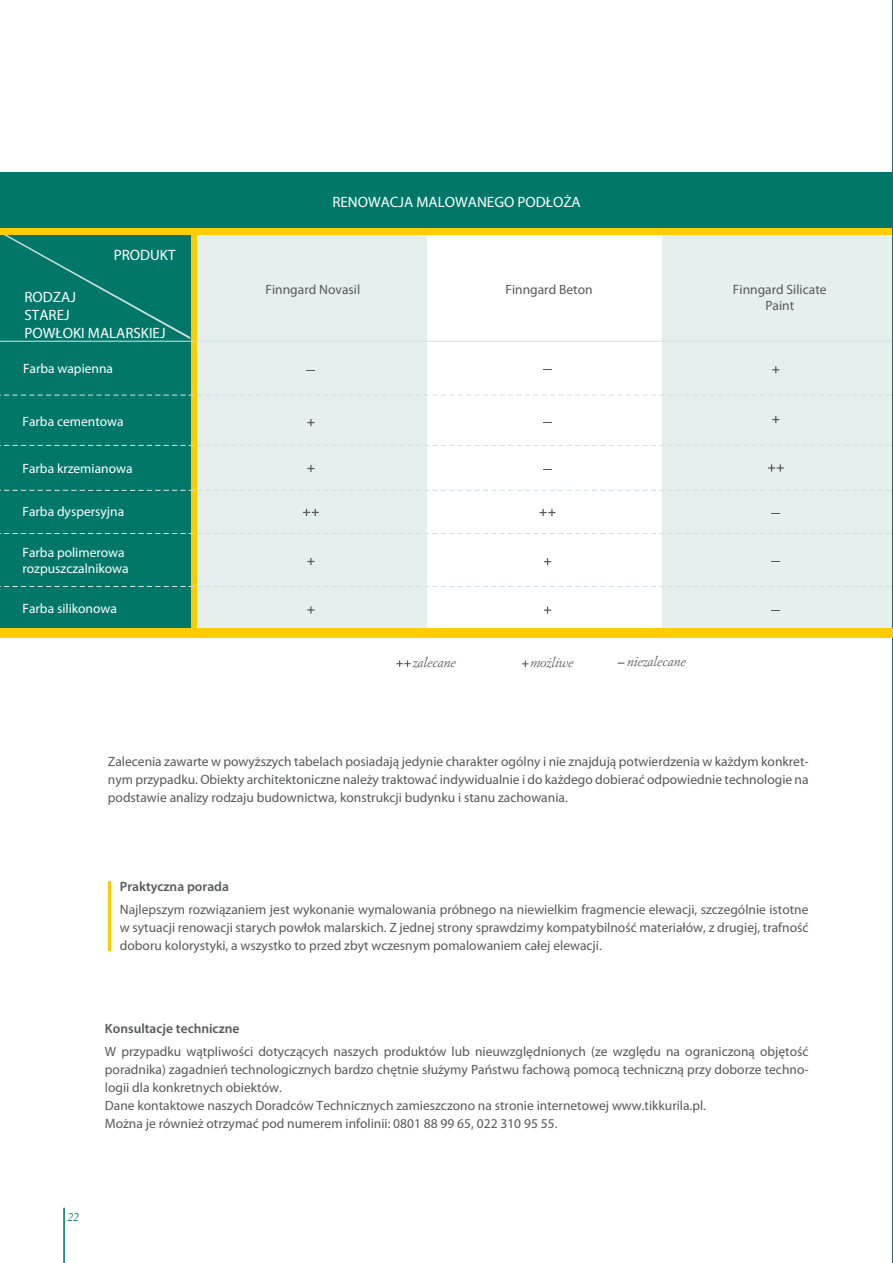
<style>
.page{position:relative;width:893px;height:1263px;background:#fff}
.page>*{position:absolute;margin:0;border:0;box-sizing:border-box;transform-origin:0 0}
.t1{font:15px/18px "Myriad Pro";color:#fff}
.t2{font:13.5px/18px "Myriad Pro";color:#57585a;text-align:justify}
.t3{font:13.5px/16.2px "Myriad Pro";color:#fff}
.t4{font:600 13.5px "Myriad Pro";color:#57585a}
.t5{font:italic 13.5px "Italian Garmnd EU";color:#57585a}
.t6{font:italic 12px "Italian Garmnd EU";color:#007769}
.s1{font-weight:700;font-style:normal}
</style>
<div class="page">
<div style="left:663px;top:234px;width:230px;height:397px;background:#e5efee"></div>
<div style="left:195px;top:234px;width:232px;height:397px;background:#e5efee"></div>
<div style="left:190px;top:230px;width:6px;height:401px;background:#fecc00"></div>
<div style="left:0;top:219px;width:190px;height:412px;background:#007769"></div>
<svg style="left:4px;top:235px;width:186px;height:104px"></svg>
<div style="left:0;top:228px;width:893px;height:7px;background:#fecc00"></div>
<hr style="left:108px;top:881px;width:3px;height:69px;background:#fecc00">
<div style="left:0;top:173px;width:893px;height:55px;background:#007769"></div>
<svg style="left:540px;top:509px;width:15px;height:7px"></svg>
<svg style="left:303px;top:509px;width:16px;height:7px"></svg>
<svg style="left:772px;top:366px;width:7px;height:7px"></svg>
<svg style="left:307px;top:419px;width:7px;height:7px"></svg>
<svg style="left:544px;top:558px;width:7px;height:7px"></svg>
<svg style="left:307px;top:558px;width:7px;height:7px"></svg>
<svg style="left:772px;top:416px;width:7px;height:7px"></svg>
<svg style="left:768px;top:464px;width:16px;height:7px"></svg>
<svg style="left:307px;top:465px;width:7px;height:7px"></svg>
<svg style="left:544px;top:607px;width:7px;height:7px"></svg>
<svg style="left:307px;top:606px;width:7px;height:7px"></svg>
<hr style="left:0;top:341px;width:893px;height:1px;background:#d0e1dd">
<svg style="left:0;top:395px;width:891px;height:1px"></svg>
<svg style="left:0;top:445px;width:891px;height:1px"></svg>
<svg style="left:0;top:490px;width:891px;height:1px"></svg>
<svg style="left:0;top:533px;width:891px;height:1px"></svg>
<svg style="left:0;top:586px;width:891px;height:1px"></svg>
<hr style="left:892px;top:0;width:1px;height:1263px;background:#007769">
<hr style="left:63px;top:1208px;width:2px;height:55px;background:#007769">
<svg style="left:396px;top:660px;width:15px;height:7px"></svg>
<svg style="left:522px;top:661px;width:6px;height:6px"></svg>
<div style="left:0;top:628px;width:893px;height:9px;background:#fecc00"></div>
<p class="t1" style="left:114px;top:245px;width:63px">PRODUKT</p>
<p class="t1" style="left:25px;top:287px;width:142px">RODZAJ<br>STAREJ<br>POWŁOKI MALARSKIEJ</p>
<p class="t3" style="left:23px;top:360px;width:92px">Farba wapienna</p>
<p class="t3" style="left:22px;top:413px;width:103px">Farba cementowa</p>
<p class="t3" style="left:22px;top:460px;width:112px">Farba krzemianowa</p>
<p class="t3" style="left:22px;top:504px;width:103px">Farba dyspersyjna</p>
<p class="t3" style="left:22px;top:544px;width:108px">Farba polimerowa rozpuszczalnikowa</p>
<p class="t3" style="left:22px;top:600px;width:96px">Farba silikonowa</p>
<p class="t1" style="left:332px;top:193px;width:250px">RENOWACJA MALOWANEGO PODŁOŻA</p>
<p class="t2" style="left:266px;top:280px;width:96px">Finngard Novasil</p>
<p class="t2" style="left:506px;top:280px;width:89px">Finngard Beton</p>
<p class="t2" style="left:733px;top:281px;width:95px;line-height:16.2px;text-align:center">Finngard Silicate<br>Paint</p>
<p class="t5" style="left:413px;top:654px;width:44px">zalecane</p>
<p class="t5" style="left:531px;top:654px;width:45px">możliwe</p>
<p class="t5" style="left:618px;top:653px;width:70px"><span class="s1">–</span> niezalecane</p>
<p class="t2" style="left:108px;top:752px;width:702px">Zalecenia zawarte w powyższych tabelach posiadają jedynie charakter ogólny i nie znajdują potwierdzenia w każdym konkret&shy;nym przypadku. Obiekty architektoniczne należy traktować indywidualnie i do każdego dobierać odpowiednie technologie na podstawie analizy rodzaju budownictwa, konstrukcji budynku i stanu zachowania.</p>
<p class="t4" style="left:120px;top:877px;width:110px">Praktyczna porada</p>
<p class="t2" style="left:120px;top:900px;width:690px">Najlepszym rozwiązaniem jest wykonanie wymalowania próbnego na niewielkim fragmencie elewacji, szczególnie istotne w sytuacji renowacji starych powłok malarskich. Z jednej strony sprawdzimy kompatybilność materiałów, z drugiej, trafność doboru kolorystyki, a wszystko to przed zbyt wczesnym pomalowaniem całej elewacji.</p>
<p class="t4" style="left:105px;top:1020px;width:136px">Konsultacje techniczne</p>
<p class="t2" style="left:105px;top:1043px;width:705px;text-align:left">W przypadku wątpliwości dotyczących naszych produktów lub nieuwzględnionych (ze względu na ograniczoną objętość poradnika) zagadnień technologicznych bardzo chętnie służymy Państwu fachową pomocą techniczną przy doborze techno&shy;logii dla konkretnych obiektów.<br>Dane kontaktowe naszych Doradców Technicznych zamieszczono na stronie internetowej www.tikkurila.pl.<br>Można je również otrzymać pod numerem infolinii: 0801 88 99 65, 022 310 95 55.</p>
<p class="t6" style="left:68px;top:1209px;width:13px">22</p>
</div>
